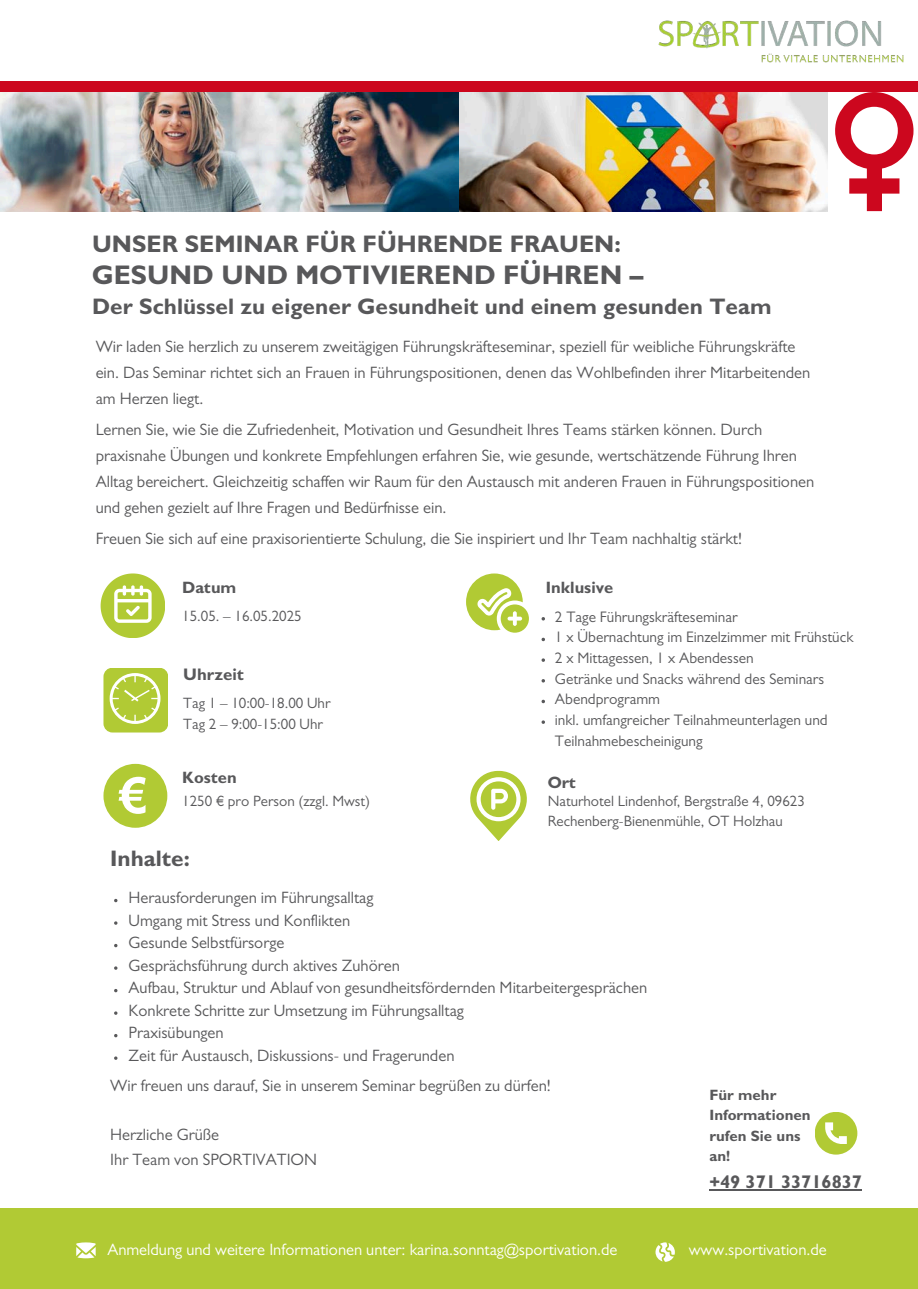
<style>
.page{position:relative;width:918px;height:1289px;background:#fff}
.page>*{position:absolute;margin:0;border:0;box-sizing:border-box;transform-origin:0 0}
.t1{font:700 27px "Gill Sans";color:#58585a}
.t2{font:700 24px "Gill Sans";color:#58585a}
.t3{font:700 22.5px "Gill Sans";color:#58585a}
.t4{font:700 18.3px "Gill Sans";color:#58585a}
.t5{font:700 16.8px "Gill Sans";color:#58585a}
.t6{font:16.5px/26px "Gill Sans";color:#58585a}
.t7{font:16.5px "Gill Sans";color:#fff}
.t8{font:700 16.5px "Gill Sans";color:#58585a}
.t9{font:15.3px/20.7px "Gill Sans";color:#58585a}
.t10{font:15px/20.2px "Gill Sans";color:#58585a}
.t11{font:700 15px/20.2px "Gill Sans";color:#58585a}
</style>
<div class="page">
<img style="left:0;top:91px;width:827px;height:120px">
<div style="left:0;top:1207px;width:918px;height:81px;background:#b1ca34"></div>
<svg style="left:76px;top:1242px;width:19px;height:15px"></svg>
<svg style="left:656px;top:1242px;width:19px;height:19px"></svg>
<div style="left:815px;top:1111px;width:42px;height:43px;background:#b1ca34;border-radius:50%"></div>
<svg style="left:825px;top:1122px;width:22px;height:21px"></svg>
<img style="left:658px;top:20px;width:246px;height:43px">
<div style="left:0;top:81px;width:918px;height:10px;background:#cc071e"></div>
<svg style="left:101px;top:573px;width:64px;height:64px"></svg>
<div style="left:103px;top:763px;width:64px;height:64px;background:#b1ca34;border-radius:50%"></div>
<svg style="left:119px;top:776px;width:27px;height:37px"></svg>
<div style="left:103px;top:667px;width:65px;height:65px;background:#b1ca34;border-radius:9px"></div>
<svg style="left:110px;top:673px;width:50px;height:50px"></svg>
<svg style="left:466px;top:573px;width:63px;height:59px"></svg>
<svg style="left:470px;top:770px;width:57px;height:70px"></svg>
<svg style="left:835px;top:92px;width:79px;height:119px"></svg>
<hr style="left:710px;top:1189px;width:36px;height:1px;background:#58585a">
<hr style="left:746px;top:1189px;width:116px;height:1px;background:#58585a">
<p class="t2" style="left:92px;top:236px;width:530px">UNSER SEMINAR FÜR FÜHRENDE FRAUEN:</p>
<p class="t1" style="left:92px;top:265px;width:553px">GESUND UND MOTIVIEREND FÜHREN –</p>
<p class="t3" style="left:92px;top:298px;width:681px">Der Schlüssel zu eigener Gesundheit und einem gesunden Team</p>
<p class="t6" style="left:96px;top:336px;width:716px">Wir laden Sie herzlich zu unserem zweitägigen Führungskräfteseminar, speziell für weibliche Führungskräfte ein. Das Seminar richtet sich an Frauen in Führungspositionen, denen das Wohlbefinden ihrer Mitarbeitenden am Herzen liegt.</p>
<p class="t6" style="left:96px;top:419px;width:720px">Lernen Sie, wie Sie die Zufriedenheit, Motivation und Gesundheit Ihres Teams stärken können. Durch praxisnahe Übungen und konkrete Empfehlungen erfahren Sie, wie gesunde, wertschätzende Führung Ihren Alltag bereichert. Gleichzeitig schaffen wir Raum für den Austausch mit anderen Frauen in Führungspositionen und gehen gezielt auf Ihre Fragen und Bedürfnisse ein.</p>
<p class="t6" style="left:96px;top:527px;width:648px">Freuen Sie sich auf eine praxisorientierte Schulung, die Sie inspiriert und Ihr Team nachhaltig stärkt!</p>
<p class="t8" style="left:182px;top:582px;width:56px">Datum</p>
<p class="t8" style="left:546px;top:581px;width:69px">Inklusive</p>
<h2 class="t10" style="left:182px;top:608px;width:121px">15.05. – 16.05.2025</h2>
<p class="t5" style="left:183px;top:668px;width:62px">Uhrzeit</p>
<p class="t10" style="left:183px;top:695px;width:149px">Tag 1 – 10:00-18.00 Uhr</p>
<p class="t10" style="left:183px;top:715px;width:141px">Tag 2 – 9:00-15:00 Uhr</p>
<h1 class="t8" style="left:182px;top:771px;width:56px">Kosten</h1>
<p class="t10" style="left:182px;top:792px;width:189px">1250 € pro Person (zzgl. Mwst)</p>
<p class="t9" style="left:555px;top:608px;width:184px">2 Tage Führungskräfteseminar</p>
<p class="t9" style="left:555px;top:629px;width:300px">1 x Übernachtung im Einzelzimmer mit Frühstück</p>
<p class="t9" style="left:555px;top:649px;width:200px">2 x Mittagessen, 1 x Abendessen</p>
<p class="t9" style="left:555px;top:670px;width:271px">Getränke und Snacks während des Seminars</p>
<p class="t9" style="left:555px;top:691px;width:107px">Abendprogramm</p>
<p class="t9" style="left:555px;top:711px;width:274px">inkl. umfangreicher Teilnahmeunterlagen und<br>Teilnahmebescheinigung</p>
<h4 class="t8" style="left:548px;top:776px;width:30px">Ort</h4>
<p class="t10" style="left:548px;top:792px;width:259px">Naturhotel Lindenhof, Bergstraße 4, 09623<br>Rechenberg-Bienenmühle, OT Holzhau</p>
<p class="t3" style="left:110px;top:850px;width:81px">Inhalte:</p>
<p class="t6" style="left:129px;top:887px;width:246px">Herausforderungen im Führungsalltag</p>
<p class="t6" style="left:129px;top:909px;width:223px">Umgang mit Stress und Konflikten</p>
<p class="t6" style="left:129px;top:932px;width:157px">Gesunde Selbstfürsorge</p>
<p class="t6" style="left:129px;top:954px;width:273px">Gesprächsführung durch aktives Zuhören</p>
<h2 class="t6" style="left:129px;top:977px;width:520px">Aufbau, Struktur und Ablauf von gesundheitsfördernden Mitarbeitergesprächen</h2>
<p class="t6" style="left:129px;top:999px;width:337px">Konkrete Schritte zur Umsetzung im Führungsalltag</p>
<p class="t6" style="left:129px;top:1022px;width:96px">Praxisübungen</p>
<p class="t6" style="left:129px;top:1044px;width:327px">Zeit für Austausch, Diskussions- und Fragerunden</p>
<p class="t6" style="left:110px;top:1074px;width:442px">Wir freuen uns darauf, Sie in unserem Seminar begrüßen zu dürfen!</p>
<p class="t6" style="left:110px;top:1123px;width:110px">Herzliche Grüße</p>
<p class="t6" style="left:110px;top:1148px;width:208px">Ihr Team von SPORTIVATION</p>
<p class="t11" style="left:710px;top:1086px;width:103px">Für mehr<br>Informationen rufen Sie uns an!</p>
<p class="t4" style="left:710px;top:1175px;width:154px">+49 371 33716837</p>
<p class="t7" style="left:107px;top:1243px;width:512px">Anmeldung und weitere Informationen unter: karina.sonntag@sportivation.de</p>
<p class="t7" style="left:689px;top:1243px;width:140px">www.sportivation.de</p>
</div>
